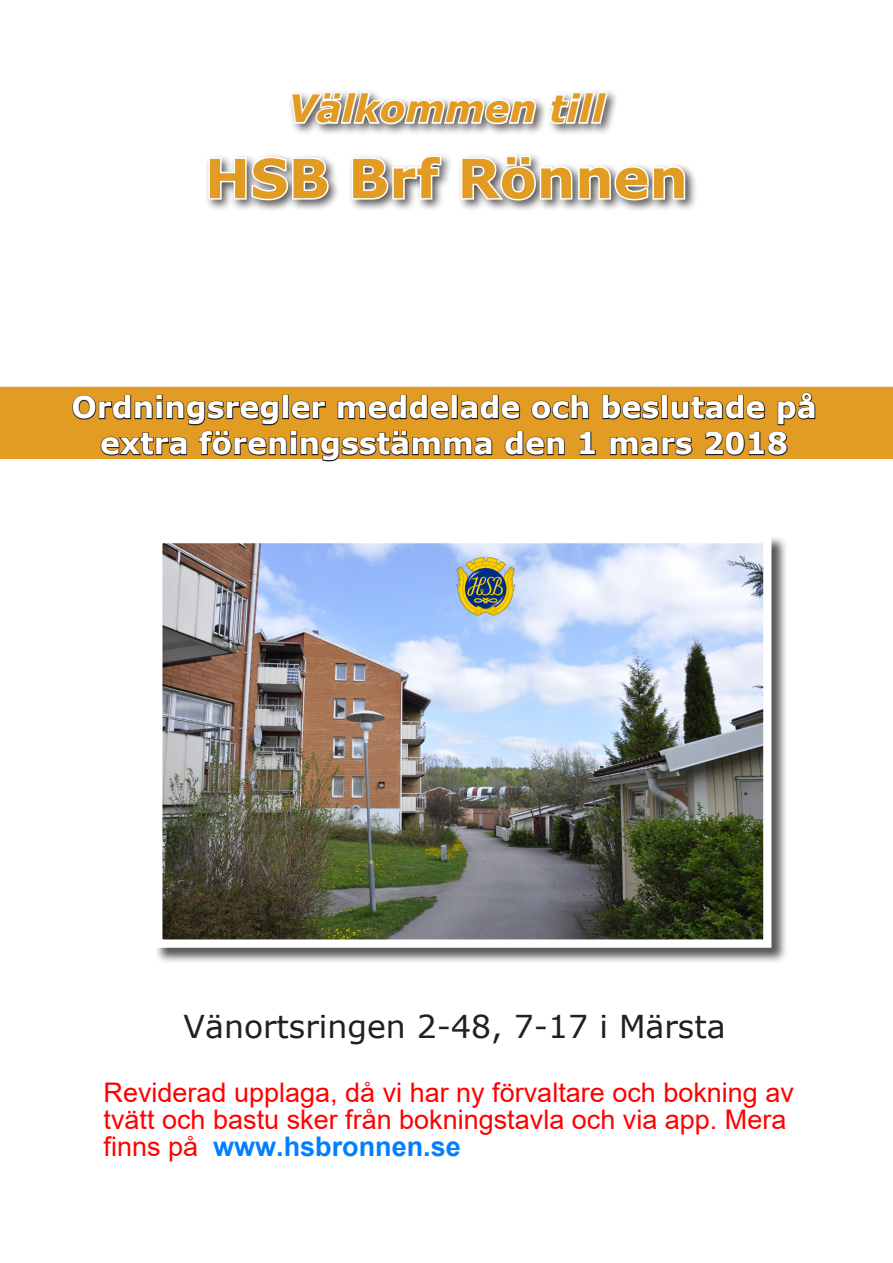
<style>
.page{position:relative;width:893px;height:1263px;background:#fff}
.page>*{position:absolute;margin:0;border:0;box-sizing:border-box;transform-origin:0 0}
.t1{font:700 54px "Verdana";color:#e29c24}
.t2{font:italic 700 37.5px "Verdana";color:#e29c24}
.t3{font:31.5px "Verdana";color:#231f20}
.t4{font:700 30px/36px "Verdana";color:#fff;text-align:center}
.t5{font:27px/27px "Arial";color:#f00}
.s1{font-weight:700;color:#0080ff}
</style>
<div class="page">
<div style="left:0;top:387px;width:893px;height:72px;background:#e29c24"></div>
<div style="left:204px;top:88px;width:494px;height:125px;background:#231f20;opacity:.75"></div>
<svg style="left:289px;top:88px;width:249px;height:39px"></svg>
<svg style="left:548px;top:90px;width:62px;height:36px"></svg>
<svg style="left:207px;top:155px;width:124px;height:47px"></svg>
<svg style="left:350px;top:154px;width:93px;height:47px"></svg>
<svg style="left:459px;top:154px;width:228px;height:48px"></svg>
<div style="left:154px;top:535px;width:634px;height:429px;background:#231f20;opacity:.75"></div>
<img style="left:163px;top:544px;width:599px;height:395px">
<div style="left:154px;top:535px;width:617px;height:413px;border:8px solid #fff"></div>
<svg style="left:71px;top:391px;width:745px;height:71px;background:#c0892c"></svg>
<img style="left:455px;top:558px;width:61px;height:59px">
<p class="t2" style="left:288px;top:82px;width:318px">Välkommen till</p>
<p class="t1" style="left:205px;top:140px;width:484px">HSB Brf Rönnen</p>
<p class="t4" style="left:71px;top:389px;width:747px">Ordningsregler meddelade och beslutade på extra föreningsstämma den 1 mars 2018</p>
<p class="t3" style="left:184px;top:1005px;width:544px">Vänortsringen 2-48, 7-17 i Märsta</p>
<p class="t5" style="left:104px;top:1079px;width:692px">Reviderad upplaga, då vi har ny förvaltare och bokning av tvätt och bastu sker från bokningstavla och via app. Mera finns på <span class="s1">www.hsbronnen.se</span></p>
</div>
